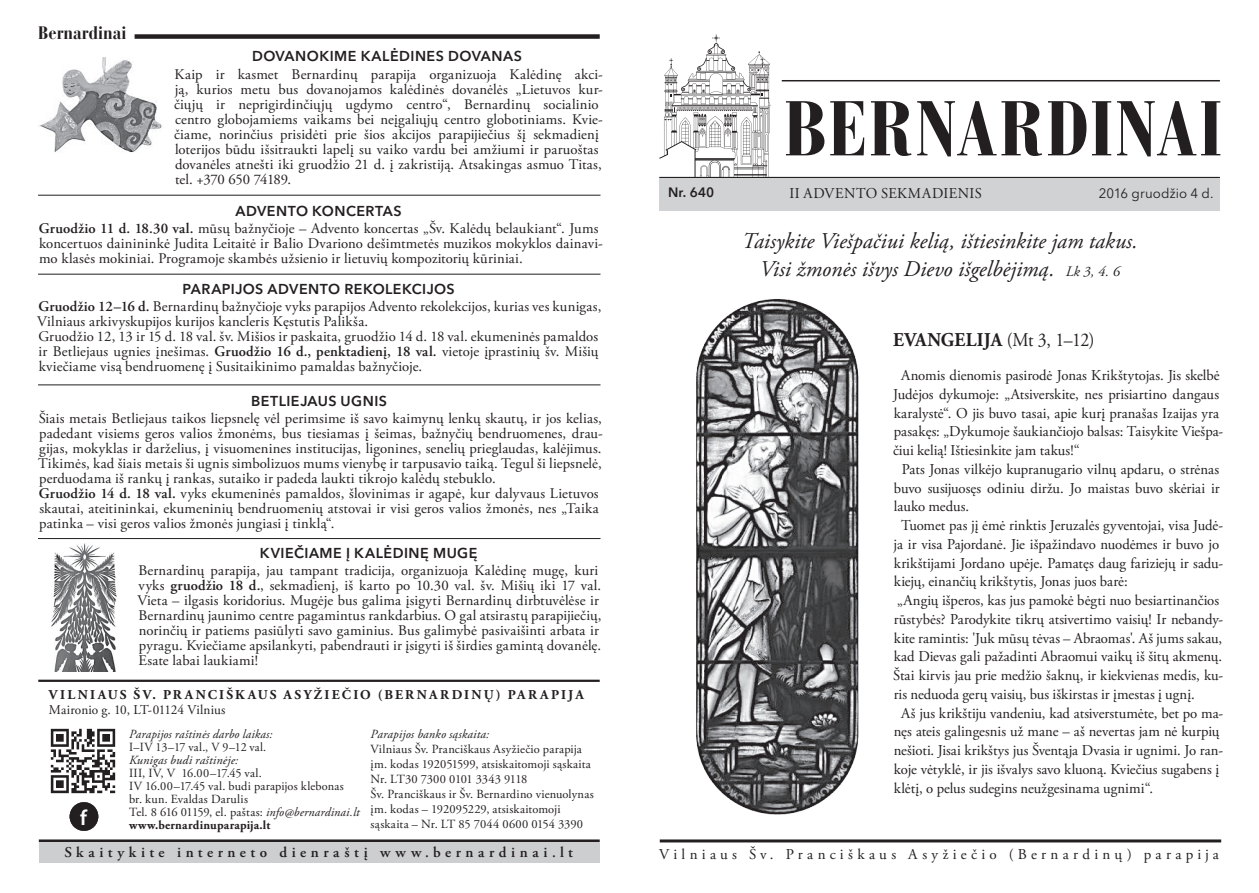
<style>
.page{position:relative;width:1259px;height:893px;background:#fff}
.page>*{position:absolute;margin:0;border:0;box-sizing:border-box;transform-origin:0 0}
.t1{font:700 condensed 76.95px "Bauer Bodoni CE";letter-spacing:.025em;color:#231f20}
.t2{font:italic 22.5px/28.5px "Adobe Garamond Pro";color:#231f20;text-align:center}
.t3{font:600 21.6px "Myriad Pro";color:#fff}
.t4{font:700 19.5px "Adobe Garamond Pro";letter-spacing:.01em;color:#231f20;scale:.94 1}
.t5{font:700 condensed 18px "Bauer Bodoni CE";color:#231f20}
.t6{font:15px/18.8px "Adobe Garamond Pro";color:#231f20}
.t7{font:15px "Adobe Garamond Pro";letter-spacing:.285em;color:#231f20}
.t8{font:600 15px "Adobe Garamond Pro";letter-spacing:.305em;color:#231f20}
.t9{font:15px "Adobe Garamond Pro";letter-spacing:.03em;color:#231f20}
.t10{font:14.7px/15px "Adobe Garamond Pro";letter-spacing:.01em;color:#231f20}
.t11{font:600 14.25px "Avenir Next LT Pro";letter-spacing:.035em;color:#231f20}
.t12{font:700 13.5px "Adobe Garamond Pro";letter-spacing:.165em;color:#231f20}
.t13{font:13.5px "Adobe Garamond Pro";color:#231f20}
.t14{font:13.5px "Avenir Next LT Pro";letter-spacing:.01em;color:#231f20}
.t15{font:600 13.5px "Avenir Next LT Pro";color:#231f20}
.t16{font:12.45px/13px "Adobe Garamond Pro";letter-spacing:.015em;color:#231f20}
.t17{font:italic 12.45px "Adobe Garamond Pro";letter-spacing:.01em;color:#231f20}
.s1{font-weight:600}
.s2{font-style:italic}
.s3{font-weight:700}
.s4{font-size:14.4px}
.s5{font-weight:400}
</style>
<div class="page">
<hr style="left:659px;top:177px;width:561px;height:3px;background:#231f20">
<hr style="left:782px;top:80px;width:438px;height:1px;background:#231f20">
<hr style="left:39px;top:839px;width:561px;height:3px;background:#231f20">
<div style="left:135px;top:34px;width:465px;height:5px;background:#231f20"></div>
<hr style="left:660px;top:839px;width:561px;height:3px;background:#231f20">
<svg style="left:659px;top:34px;width:111px;height:144px"></svg>
<div style="left:39px;top:842px;width:561px;height:21px;background:#cdced0"></div>
<img style="left:50px;top:728px;width:66px;height:66px">
<div style="left:70px;top:802px;width:28px;height:29px;background:#231f20;border-radius:50%"></div>
<hr style="left:38px;top:680px;width:562px;height:2px;background:#231f20">
<hr style="left:38px;top:195px;width:562px;height:1px;background:#231f20">
<hr style="left:38px;top:384px;width:562px;height:1px;background:#231f20">
<hr style="left:38px;top:538px;width:562px;height:1px;background:#231f20">
<img style="left:38px;top:57px;width:124px;height:95px">
<hr style="left:38px;top:274px;width:562px;height:1px;background:#231f20">
<img style="left:51px;top:543px;width:66px;height:128px">
<div style="left:659px;top:178px;width:561px;height:33px;background:#d1d2d4"></div>
<img style="left:696px;top:299px;width:163px;height:516px">
<p class="t5" style="left:38px;top:22px;width:90px">Bernardinai</p>
<p class="t11" style="left:252px;top:48px;width:271px">DOVANOKIME KALĖDINES DOVANAS</p>
<p class="t10" style="left:174px;top:67px;width:430px">Kaip ir kasmet Bernardinų parapija organizuoja Kalėdinę akci&shy;ją, kurios metu bus dovanojamos kalėdinės dovanėlės „Lietuvos kur&shy;čiųjų ir neprigirdinčiųjų ugdymo centro“, Bernardinų socialinio centro globojamiems vaikams bei neįgaliųjų centro globotiniams. Kvie&shy;čiame, norinčius prisidėti prie šios akcijos parapijiečius šį sekmadienį loterijos būdu išsitraukti lapelį su vaiko vardu bei amžiumi ir paruoštas dovanėles atnešti iki gruodžio 21 d. į zakristiją. Atsakingas asmuo Titas, tel. +370 650 74189.</p>
<p class="t11" style="left:235px;top:202px;width:168px">ADVENTO KONCERTAS</p>
<p class="t10" style="left:39px;top:221px;width:565px"><span class="s1">Gruodžio 11 d. 18.30 val.</span> mūsų bažnyčioje – Advento koncertas „Šv. Kalėdų belaukiant“. Jums koncertuos dainininkė Judita Leitaitė ir Balio Dvariono dešimtmetės muzikos mokyklos dainavi&shy;mo klasės mokiniai. Programoje skambės užsienio ir lietuvių kompozitorių kūriniai.</p>
<p class="t11" style="left:182px;top:281px;width:274px">PARAPIJOS ADVENTO REKOLEKCIJOS</p>
<p class="t10" style="left:37px;top:300px;width:565px"><span class="s1">Gruodžio 12–16 d.</span> Bernardinų bažnyčioje vyks parapijos Advento rekolekcijos, kurias ves kunigas,<br>Vilniaus arkivyskupijos kurijos kancleris Kęstutis Palikša.</p>
<p class="t10" style="left:38px;top:330px;width:561px;text-align:justify">Gruodžio 12, 13 ir 15 d. 18 val. šv. Mišios ir paskaita, gruodžio 14 d. 18 val. ekumeninės pamaldos ir Betliejaus ugnies įnešimas. <span class="s1">Gruodžio 16 d., penktadienį, 18 val.</span> vietoje įprastinių šv. Mišių kviečiame visą bendruomenę į Susitaikinimo pamaldas bažnyčioje.</p>
<p class="t11" style="left:251px;top:392px;width:137px">BETLIEJAUS UGNIS</p>
<p class="t10" style="left:38px;top:411px;width:566px;text-align:justify">Šiais metais Betliejaus taikos liepsnelę vėl perimsime iš savo kaimynų lenkų skautų, ir jos kelias, padedant visiems geros valios žmonėms, bus tiesiamas į šeimas, bažnyčių bendruomenes, drau&shy;gijas, mokyklas ir darželius, į visuomenines institucijas, ligonines, senelių prieglaudas, kalėjimus.<br>Tikimės, kad šiais metais ši ugnis simbolizuos mums vienybę ir tarpusavio taiką. Tegul ši liepsnelė, perduodama iš rankų į rankas, sutaiko ir padeda laukti tikrojo kalėdų stebuklo.</p>
<p class="t10" style="left:39px;top:486px;width:561px;text-align:justify"><span class="s1">Gruodžio 14 d. 18 val.</span> vyks ekumeninės pamaldos, šlovinimas ir agapė, kur dalyvaus Lietuvos skautai, ateitininkai, ekumeninių bendruomenių atstovai ir visi geros valios žmonės, nes „Taika patinka – visi geros valios žmonės jungiasi į tinklą“.</p>
<p class="t11" style="left:260px;top:544px;width:219px">KVIEČIAME Į KALĖDINĘ MUGĘ</p>
<p class="t10" style="left:137px;top:563px;width:465px">Bernardinų parapija, jau tampant tradicija, organizuoja Kalėdinę mugę, kuri vyks <span class="s1">gruodžio 18 d.</span>, sekmadienį, iš karto po 10.30 val. šv. Mišių iki 17 val.<br>Vieta – ilgasis koridorius. Mugėje bus galima įsigyti Bernardinų dirbtuvėlėse ir Bernardinų jaunimo centre pagamintus rankdarbius. O gal atsirastų parapijiečių, norinčių ir patiems pasiūlyti savo gaminius. Bus galimybė pasivaišinti arbata ir pyragu. Kviečiame apsilankyti, pabendrauti ir įsigyti iš širdies gamintą dovanėlę.<br>Esate labai laukiami!</p>
<p class="t12" style="left:49px;top:687px;width:536px">VILNIAUS ŠV. PRANCIŠKAUS ASYŽIEČIO (BERNARDINŲ) PARAPIJA</p>
<p class="t13" style="left:49px;top:701px;width:178px">Maironio g. 10, LT-01124 Vilnius</p>
<p class="t17" style="left:370px;top:726px;width:120px">Parapijos banko sąskaita:</p>
<p class="t16" style="left:370px;top:742px;width:225px;line-height:15px">Vilniaus Šv. Pranciškaus Asyžiečio parapija įm. kodas 192051599, atsiskaitomoji sąskaita Nr. LT30 7300 0101 3343 9118<br>Šv. Pranciškaus ir Šv. Bernardino vienuolynas įm. kodas – 192095229, atsiskaitomoji</p>
<p class="t17" style="left:129px;top:726px;width:145px">Parapijos raštinės darbo laikas:</p>
<p class="t16" style="left:129px;top:741px;width:139px">I–IV 13–17 val., V 9–12 val.</p>
<p class="t17" style="left:129px;top:752px;width:111px">Kunigas budi raštinėje:</p>
<p class="t16" style="left:129px;top:767px;width:232px">III, IV, V 16.00–17.45 val.<br>IV 16.00–17.45 val. budi parapijos klebonas br. kun. Evaldas Darulis<br>Tel. 8 616 01159, el. paštas: <span class="s2">info@bernardinai.lt </span><span class="s3">www.bernardinuparapija.lt</span></p>
<h3 class="t3" style="left:80px;top:804px;width:8px">f</h3>
<p class="t16" style="left:370px;top:818px;width:214px">sąskaita – Nr. LT 85 7044 0600 0154 3390</p>
<h1 class="t1" style="left:783px;top:82px;width:440px">BERNARDINAI</h1>
<p class="t15" style="left:668px;top:184px;width:48px">Nr. 640</p>
<p class="t9" style="left:789px;top:184px;width:194px">II ADVENTO SEKMADIENIS</p>
<p class="t14" style="left:1098px;top:185px;width:116px">2016 gruodžio 4 d.</p>
<p class="t2" style="left:742px;top:227px;width:397px">Taisykite Viešpačiui kelią, ištiesinkite jam takus.<br>Visi žmonės išvys Dievo išgelbėjimą. <span class="s4">Lk 3, 4. 6</span></p>
<p class="t4" style="left:893px;top:328px;width:215px">EVANGELIJA <span class="s5">(Mt 3, 1–12)</span></p>
<p class="t6" style="left:893px;top:366px;width:332px;text-indent:8px">Anomis dienomis pasirodė Jonas Krikštytojas. Jis skelbė Judėjos dykumoje: „Atsiverskite, nes prisiartino dangaus karalystė“. O jis buvo tasai, apie kurį pranašas Izaijas yra pasakęs: „Dykumoje šaukiančiojo balsas: Taisykite Viešpa&shy;čiui kelią! Ištiesinkite jam takus!“</p>
<p class="t6" style="left:894px;top:460px;width:327px;text-align:justify;text-indent:8px">Pats Jonas vilkėjo kupranugario vilnų apdaru, o strėnas buvo susijuosęs odiniu diržu. Jo maistas buvo skėriai ir lauko medus.</p>
<p class="t6" style="left:893px;top:516px;width:331px;text-indent:8px">Tuomet pas jį ėmė rinktis Jeruzalės gyventojai, visa Judė&shy;ja ir visa Pajordanė. Jie išpažindavo nuodėmes ir buvo jo krikštijami Jordano upėje. Pamatęs daug fariziejų ir sadu&shy;kiejų, einančių krikštytis, Jonas juos barė:</p>
<p class="t6" style="left:893px;top:591px;width:331px">„Angių išperos, kas jus pamokė bėgti nuo besiartinančios rūstybės? Parodykite tikrų atsivertimo vaisių! Ir nebandy&shy;kite ramintis: 'Juk mūsų tėvas – Abraomas'. Aš jums sakau, kad Dievas gali pažadinti Abraomui vaikų iš šitų akmenų.<br>Štai kirvis jau prie medžio šaknų, ir kiekvienas medis, ku&shy;ris neduoda gerų vaisių, bus iškirstas ir įmestas į ugnį.</p>
<p class="t6" style="left:893px;top:704px;width:331px;text-indent:7px">Aš jus krikštiju vandeniu, kad atsiverstumėte, bet po ma&shy;nęs ateis galingesnis už mane – aš nevertas jam nė kurpių nešioti. Jisai krikštys jus Šventąja Dvasia ir ugnimi. Jo ran&shy;koje vėtyklė, ir jis išvalys savo kluoną. Kviečius sugabens į klėtį, o pelus sudegins neužgesinama ugnimi“.</p>
<p class="t8" style="left:64px;top:844px;width:510px">Skaitykite interneto dienraštį www.bernardinai.lt</p>
<p class="t7" style="left:659px;top:845px;width:561px">Vilniaus Šv. Pranciškaus Asyžiečio (Bernardinų) parapija</p>
</div>
